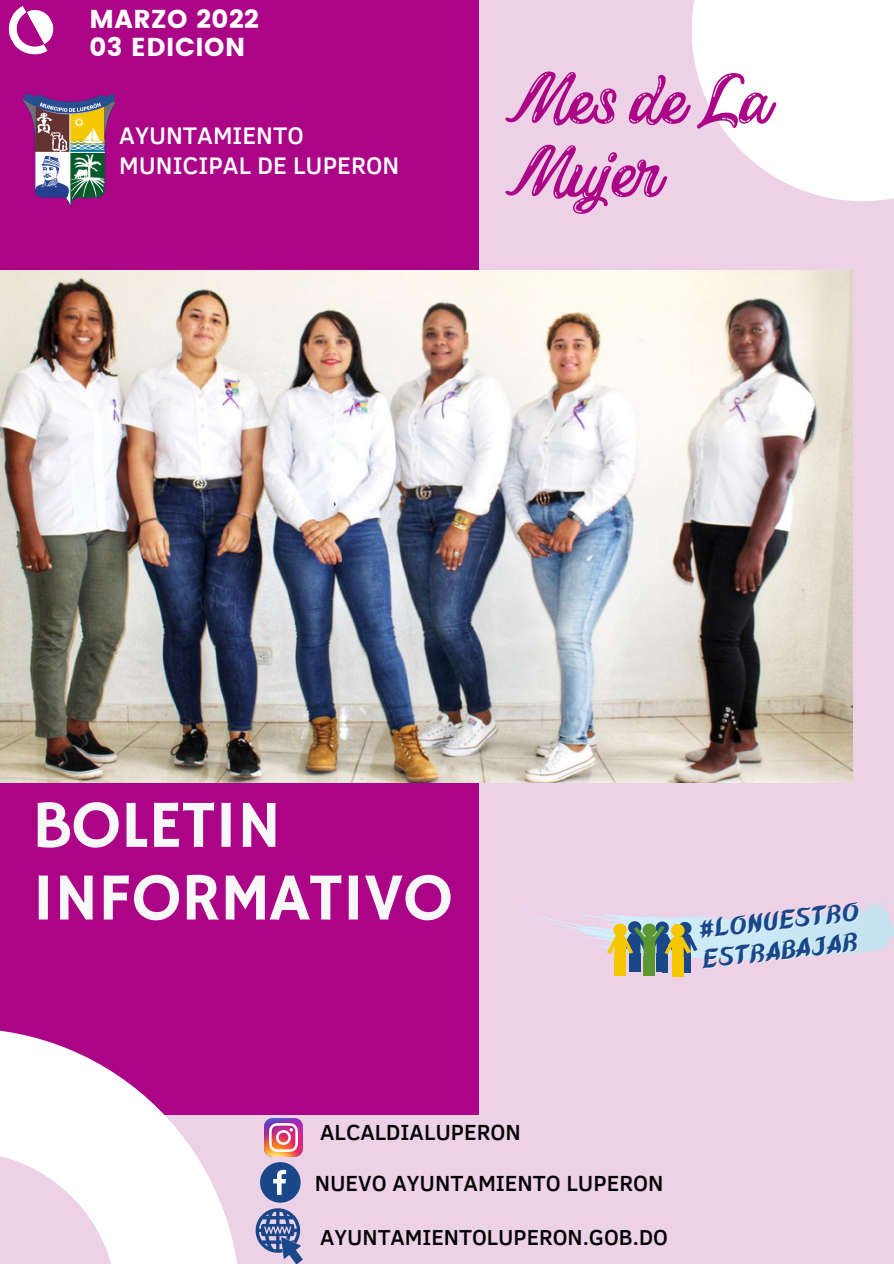
<style>
.page{position:relative;width:894px;height:1264px;background:#fff}
.page>*{position:absolute;margin:0;border:0;box-sizing:border-box;transform-origin:0 0}
.t1{font:67.5px/72.6px "Hammersmith One";letter-spacing:-.01em;color:#f8f8f8}
.t2{font:67.35px/73.2px "RTL Kawthar Regular";color:#ab0486}
.t3{font:italic 27.6px "Kawit Free Ext";color:#1a4789}
.t4{font:25.8px "Poppins";letter-spacing:.02em;color:#fff}
.t5{font:500 24.6px/29.2px "Clear Sans";color:#fff}
.t6{font:500 22.5px "Clear Sans";color:#000}
.t7{font:500 22.2px "Clear Sans";color:#000}
</style>
<div class="page">
<div style="left:0;top:0;width:893px;height:1263px;background:#edd1e7"></div>
<div style="left:0;top:0;width:478px;height:1114px;background:#ab0486"></div>
<svg style="left:8px;top:6px;width:46px;height:49px"></svg>
<svg style="left:0;top:1030px;width:240px;height:233px;fill:#fff"></svg>
<svg style="left:691px;top:0;width:202px;height:201px"></svg>
<img style="left:22px;top:93px;width:93px;height:114px">
<svg style="left:260px;top:1162px;width:40px;height:40px"></svg>
<img style="left:264px;top:1118px;width:39px;height:38px">
<img style="left:0;top:270px;width:852px;height:512px">
<div style="left:629px;top:953px;width:5px;height:19px;background:#1a4789"></div>
<div style="left:679px;top:953px;width:5px;height:19px;background:#f5c701"></div>
<div style="left:635px;top:953px;width:5px;height:19px;background:#1a4789"></div>
<div style="left:685px;top:953px;width:5px;height:19px;background:#1a4789"></div>
<div style="left:656px;top:953px;width:5px;height:19px;background:#1a4789"></div>
<div style="left:662px;top:953px;width:5px;height:19px;background:#1a4789"></div>
<div style="left:614px;top:956px;width:5px;height:20px;background:#f5c701"></div>
<div style="left:620px;top:956px;width:5px;height:20px;background:#f5c701"></div>
<div style="left:643px;top:956px;width:5px;height:20px;background:#5d9732"></div>
<div style="left:649px;top:956px;width:6px;height:20px;background:#5d9732"></div>
<div style="left:671px;top:956px;width:6px;height:20px;background:#f5c701"></div>
<svg style="left:524px;top:901px;width:369px;height:58px"></svg>
<div style="left:678px;top:957px;width:5px;height:19px;background:#f5c701"></div>
<svg style="left:255px;top:1208px;width:48px;height:55px"></svg>
<p class="t4" style="left:89px;top:4px;width:171px">MARZO 2022</p>
<p class="t4" style="left:89px;top:32px;width:157px">03 EDICION</p>
<p class="t5" style="left:119px;top:120px;width:281px">AYUNTAMIENTO<br>MUNICIPAL DE LUPERON</p>
<p class="t2" style="left:505px;top:69px;width:266px">Mes de La<br>Mujer</p>
<p class="t1" style="left:32px;top:792px;width:422px">BOLETIN<br>INFORMATIVO</p>
<p class="t3" style="left:697px;top:916px;width:162px;rotate:-6deg">#LoNuestro</p>
<p class="t3" style="left:701px;top:946px;width:158px;rotate:-6deg">EsTrabajar</p>
<p class="t6" style="left:320px;top:1115px;width:202px">ALCALDIALUPERON</p>
<p class="t6" style="left:314px;top:1166px;width:350px">NUEVO AYUNTAMIENTO LUPERON</p>
<p class="t7" style="left:320px;top:1221px;width:349px">AYUNTAMIENTOLUPERON.GOB.DO</p>
</div>
